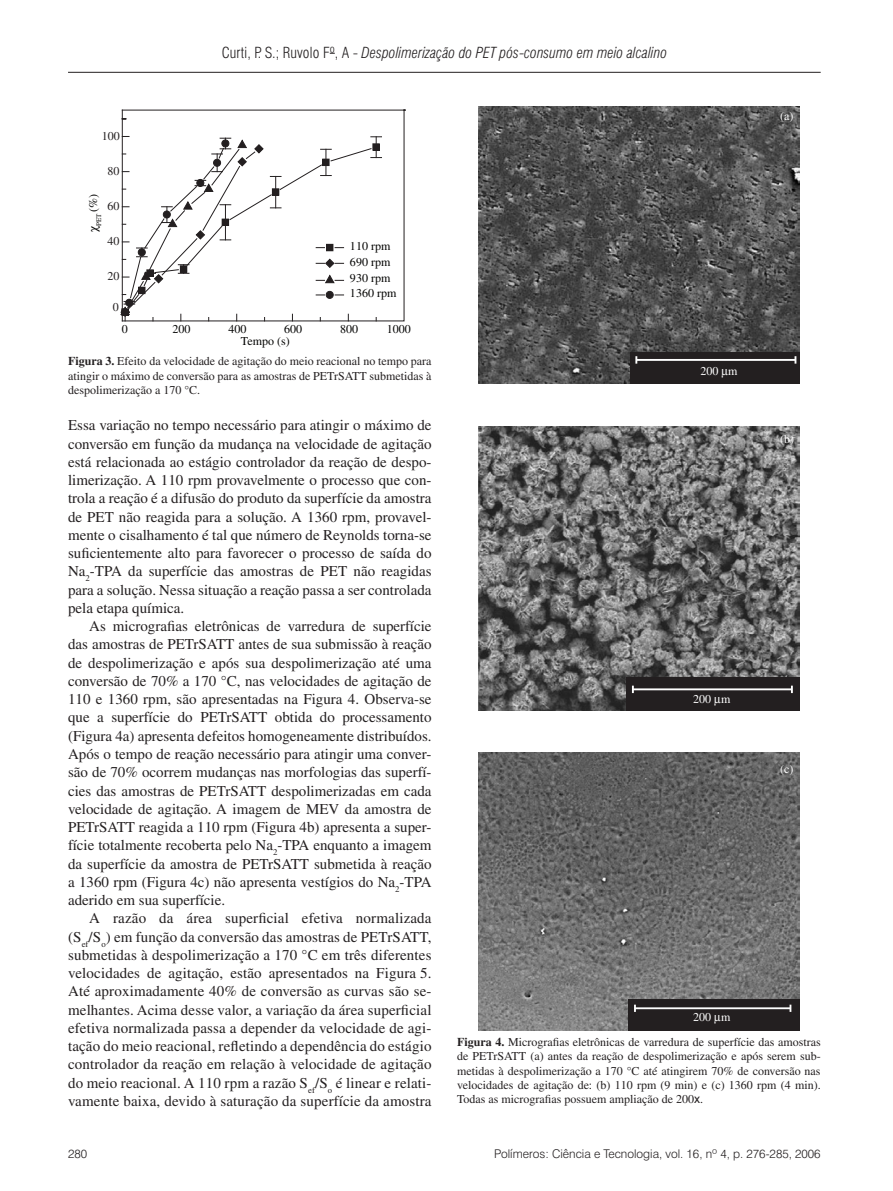
<style>
.page{position:relative;width:893px;height:1191px;background:#fff}
.page>*{position:absolute;margin:0;border:0;box-sizing:border-box;transform-origin:0 0}
.corpo{font:15px/18.3px "Times";color:#231f20;text-align:justify}
.t1{font:italic 300 condensed 15px "Swiss 721 BT";color:#231f20}
.legenda{font:12px/14.4px "Times";color:#231f20;text-align:justify}
.t2{font:300 12px "Swiss 721 BT";color:#231f20}
.t3{font:12px/15.8px "Times";color:#050504}
.t4{font:12px "Times";color:#fff}
.t5{font:7.05px "Times";color:#050504}
.s1{font-style:normal}
.s2{font-weight:700}
.s3{font-family:"Arial"}
</style>
<div class="page">
<hr style="left:68px;top:72px;width:753px;height:1px;background:#231f20">
<svg style="left:122px;top:109px;width:283px;height:213px"></svg>
<svg style="left:120px;top:136px;width:261px;height:185px"></svg>
<div style="left:326px;top:291px;width:7px;height:7px;background:#231f20;border-radius:50%"></div>
<div style="left:326px;top:291px;width:8px;height:8px;border:1px solid #231f20;border-radius:50%"></div>
<img style="left:478px;top:106px;width:321px;height:277px">
<div style="left:630px;top:352px;width:169px;height:31px;background:#231f20"></div>
<hr style="left:636px;top:359px;width:159px;height:2px;background:#fff">
<svg style="left:635px;top:356px;width:2px;height:7px"></svg>
<svg style="left:794px;top:356px;width:2px;height:7px"></svg>
<img style="left:478px;top:426px;width:321px;height:284px">
<div style="left:626px;top:677px;width:173px;height:33px;background:#231f20"></div>
<hr style="left:633px;top:688px;width:159px;height:2px;background:#fff">
<svg style="left:632px;top:685px;width:2px;height:8px"></svg>
<svg style="left:791px;top:685px;width:2px;height:8px"></svg>
<img style="left:478px;top:752px;width:321px;height:278px">
<div style="left:628px;top:999px;width:171px;height:31px;background:#231f20"></div>
<hr style="left:635px;top:1007px;width:155px;height:2px;background:#fff">
<svg style="left:634px;top:1004px;width:2px;height:8px"></svg>
<svg style="left:789px;top:1004px;width:2px;height:8px"></svg>
<p class="legenda" style="left:102px;top:129px;width:20px">100</p>
<p class="legenda" style="left:107px;top:164px;width:14px">80</p>
<p class="t5" style="left:95px;top:226px;width:34px;rotate:-90deg">PET <sup>(%)</sup></p>
<p class="legenda" style="left:107px;top:199px;width:14px">60</p>
<p class="legenda" style="left:107px;top:234px;width:14px">40</p>
<p class="legenda" style="left:108px;top:269px;width:14px">20</p>
<p class="legenda" style="left:113px;top:300px;width:8px">0</p>
<p class="t1" style="left:222px;top:44px;width:447px"><span class="s1">Curti, P. S.; Ruvolo Fº, A -</span> Despolimerização do PET pós-consumo em meio alcalino</p>
<p class="t3" style="left:350px;top:238px;width:48px">110 rpm<br>690 rpm<br>930 rpm<br>1360 rpm</p>
<p class="t3" style="left:122px;top:321px;width:8px">0</p>
<p class="t3" style="left:173px;top:321px;width:20px">200</p>
<p class="t3" style="left:228px;top:321px;width:20px">400</p>
<p class="t3" style="left:284px;top:321px;width:20px">600</p>
<p class="t3" style="left:340px;top:321px;width:20px">800</p>
<p class="t3" style="left:387px;top:321px;width:26px">1000</p>
<p class="t3" style="left:241px;top:333px;width:50px">Tempo (s)</p>
<p class="legenda" style="left:68px;top:354px;width:365px"><span class="s2">Figura 3.</span> Efeito da velocidade de agitação do meio reacional no tempo para atingir o máximo de conversão para as amostras de PETrSATT submetidas à despolimerização a 170 °C.</p>
<p class="t4" style="left:700px;top:364px;width:39px">200 m</p>
<p class="t4" style="left:780px;top:110px;width:15px">(a)</p>
<p class="corpo" style="left:68px;top:416px;width:365px">Essa variação no tempo necessário para atingir o máximo de conversão em função da mudança na velocidade de agitação está relacionada ao estágio controlador da reação de despo&shy;limerização. A 110 rpm provavelmente o processo que con&shy;trola a reação é a difusão do produto da superfície da amostra de PET não reagida para a solução. A 1360 rpm, provavel&shy;mente o cisalhamento é tal que número de Reynolds torna-se suficientemente alto para favorecer o processo de saída do Na<sub>2</sub>-TPA da superfície das amostras de PET não reagidas para a solução. Nessa situação a reação passa a ser controlada pela etapa química.</p>
<p class="corpo" style="left:68px;top:617px;width:365px;text-indent:21px">As micrografias eletrônicas de varredura de superfície das amostras de PETrSATT antes de sua submissão à reação de despolimerização e após sua despolimerização até uma conversão de 70% a 170 °C, nas velocidades de agitação de 110 e 1360 rpm, são apresentadas na Figura 4. Observa-se que a superfície do PETrSATT obtida do processamento (Figura 4a) apresenta defeitos homogeneamente distribuídos.<br>Após o tempo de reação necessário para atingir uma conver&shy;são de 70% ocorrem mudanças nas morfologias das superfí&shy;cies das amostras de PETrSATT despolimerizadas em cada velocidade de agitação. A imagem de MEV da amostra de PETrSATT reagida a 110 rpm (Figura 4b) apresenta a super&shy;fície totalmente recoberta pelo Na<sub>2</sub>-TPA enquanto a imagem da superfície da amostra de PETrSATT submetida à reação a 1360 rpm (Figura 4c) não apresenta vestígios do Na<sub>2</sub>-TPA aderido em sua superfície.</p>
<p class="corpo" style="left:68px;top:909px;width:365px;text-indent:21px">A razão da área superficial efetiva normalizada (S<sub>ef</sub>/S<sub>o</sub>) em função da conversão das amostras de PETrSATT, submetidas à despolimerização a 170 °C em três diferentes velocidades de agitação, estão apresentados na Figura 5.<br>Até aproximadamente 40% de conversão as curvas são se&shy;melhantes. Acima desse valor, a variação da área superficial efetiva normalizada passa a depender da velocidade de agi&shy;tação do meio reacional, refletindo a dependência do estágio controlador da reação em relação à velocidade de agitação do meio reacional. A 110 rpm a razão S<sub>ef</sub>/S<sub>o</sub> é linear e relati&shy;vamente baixa, devido à saturação da superfície da amostra</p>
<p class="t4" style="left:780px;top:432px;width:15px">(b)</p>
<p class="t4" style="left:693px;top:692px;width:39px">200 m</p>
<p class="t4" style="left:780px;top:762px;width:15px">(c)</p>
<p class="t4" style="left:693px;top:1010px;width:39px">200 m</p>
<p class="legenda" style="left:457px;top:1034px;width:365px"><span class="s2">Figura 4.</span> Micrografias eletrônicas de varredura de superfície das amostras de PETrSATT (a) antes da reação de despolimerização e após serem sub&shy;metidas à despolimerização a 170 °C até atingirem 70% de conversão nas velocidades de agitação de: (b) 110 rpm (9 min) e (c) 1360 rpm (4 min).<br>Todas as micrografias possuem ampliação de 200<span class="s3">x</span>.</p>
<p class="t2" style="left:68px;top:1146px;width:21px">280</p>
<p class="t2" style="left:494px;top:1146px;width:328px">Polímeros: Ciência e Tecnologia, vol. 16, nº 4, p. 276-285, 2006</p>
</div>
